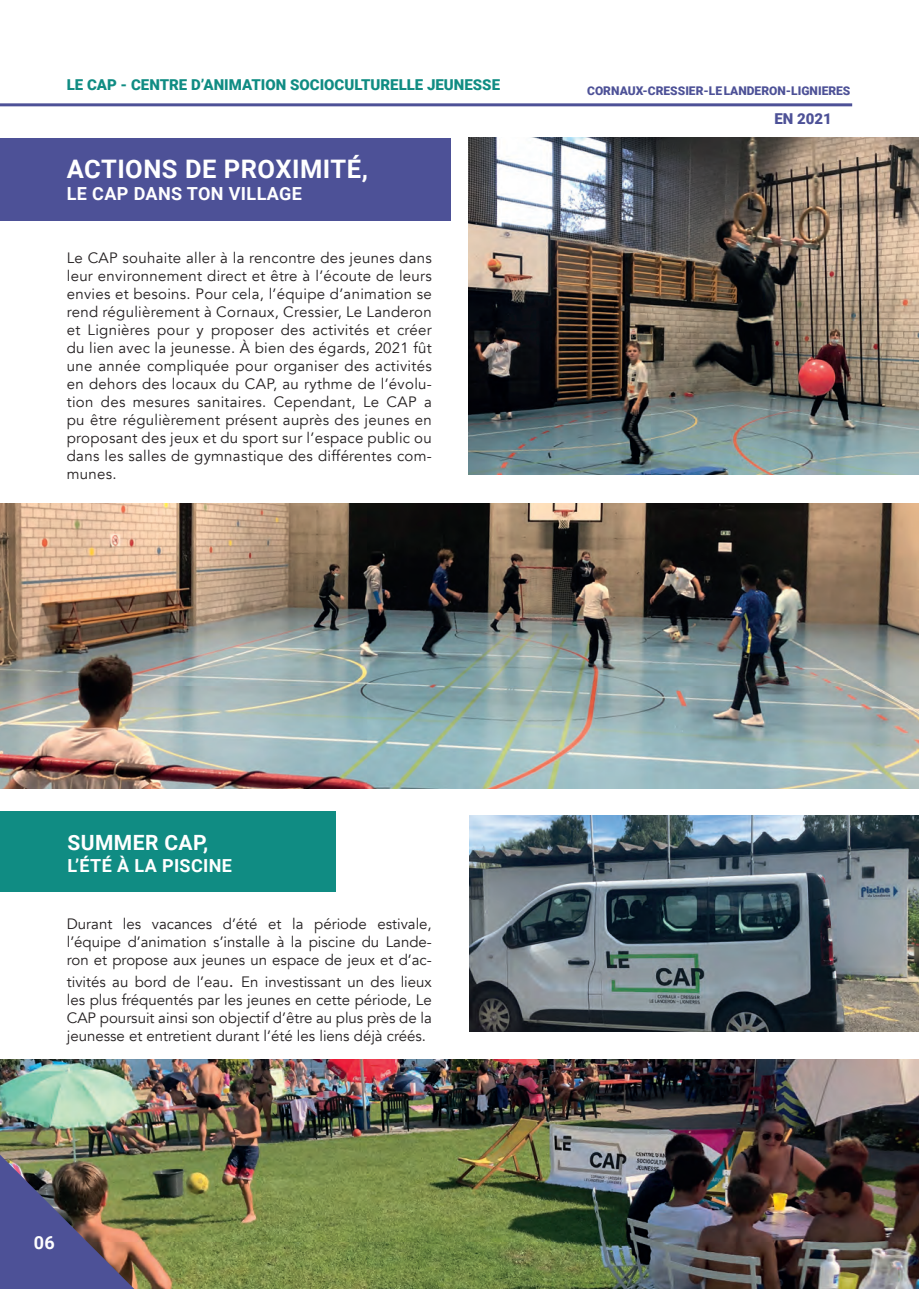
<style>
.page{position:relative;width:919px;height:1289px;background:#fff}
.page>*{position:absolute;margin:0;border:0;box-sizing:border-box;transform-origin:0 0}
.t1{font:700 25.5px "Roboto";letter-spacing:.02em;color:#fff}
.t2{font:700 21px "Roboto";letter-spacing:.02em;color:#fff}
.t3{font:700 18px "Roboto";letter-spacing:.02em;color:#fff}
.t4{font:15px/18px "Avenir";color:#231f20;text-align:justify}
.t5{font:900 15px "Roboto";color:#108c83}
.t6{font:900 15px "Roboto";color:#4d5197}
.t7{font:900 12px "Roboto";color:#4d5197}
.s1{font-size:18px}
</style>
<div class="page">
<hr style="left:0;top:103px;width:852px;height:3px;background:#4d5197">
<img style="left:0;top:1059px;width:918px;height:229px">
<img style="left:0;top:1154px;width:134px;height:134px">
<div style="left:0;top:138px;width:450px;height:83px;background:#4d5197"></div>
<div style="left:0;top:811px;width:335px;height:80px;background:#108c83"></div>
<img style="left:468px;top:138px;width:450px;height:336px">
<img style="left:0;top:503px;width:918px;height:285px">
<img style="left:469px;top:815px;width:449px;height:216px">
<p class="t5" style="left:67px;top:75px;width:435px">LE CAP - CENTRE D’ANIMATION SOCIOCULTURELLE JEUNESSE</p>
<h1 class="t1" style="left:67px;top:151px;width:302px">ACTIONS DE PROXIMITÉ,</h1>
<p class="t3" style="left:67px;top:181px;width:237px">LE CAP DANS TON VILLAGE</p>
<p class="t4" style="left:67px;top:249px;width:366px">Le CAP souhaite aller à la rencontre des jeunes dans leur environnement direct et être à l’écoute de leurs envies et besoins. Pour cela, l’équipe d’animation se rend régulièrement à Cornaux, Cressier, Le Landeron et Lignières pour y proposer des activités et créer du lien avec la jeunesse. À bien des égards, 2021 fût une année compliquée pour organiser des activités en dehors des locaux du CAP, au rythme de l’évolu&shy;tion des mesures sanitaires. Cependant, Le CAP a pu être régulièrement présent auprès des jeunes en proposant des jeux et du sport sur l’espace public ou dans les salles de gymnastique des différentes com&shy;munes.</p>
<p class="t7" style="left:587px;top:82px;width:265px">CORNAUX-CRESSIER-LE LANDERON-LIGNIERES</p>
<p class="t6" style="left:774px;top:108px;width:59px">EN 2021</p>
<h2 class="t2" style="left:67px;top:828px;width:142px">SUMMER CAP,</h2>
<p class="t3" style="left:67px;top:853px;width:166px">L’ÉTÉ À LA PISCINE</p>
<p class="t4" style="left:67px;top:915px;width:366px">Durant les vacances d’été et la période estivale, l’équipe d’animation s’installe à la piscine du Lande&shy;ron et propose aux jeunes un espace de jeux et d’ac-</p>
<p class="t4" style="left:67px;top:972px;width:366px">tivités au bord de l’eau<span class="s1">.</span> En investissant un des lieux les plus fréquentés par les jeunes en cette période, Le CAP poursuit ainsi son objectif d’être au plus près de la jeunesse et entretient durant l’été les liens déjà créés.</p>
<p class="t3" style="left:34px;top:1230px;width:22px">06</p>
</div>
